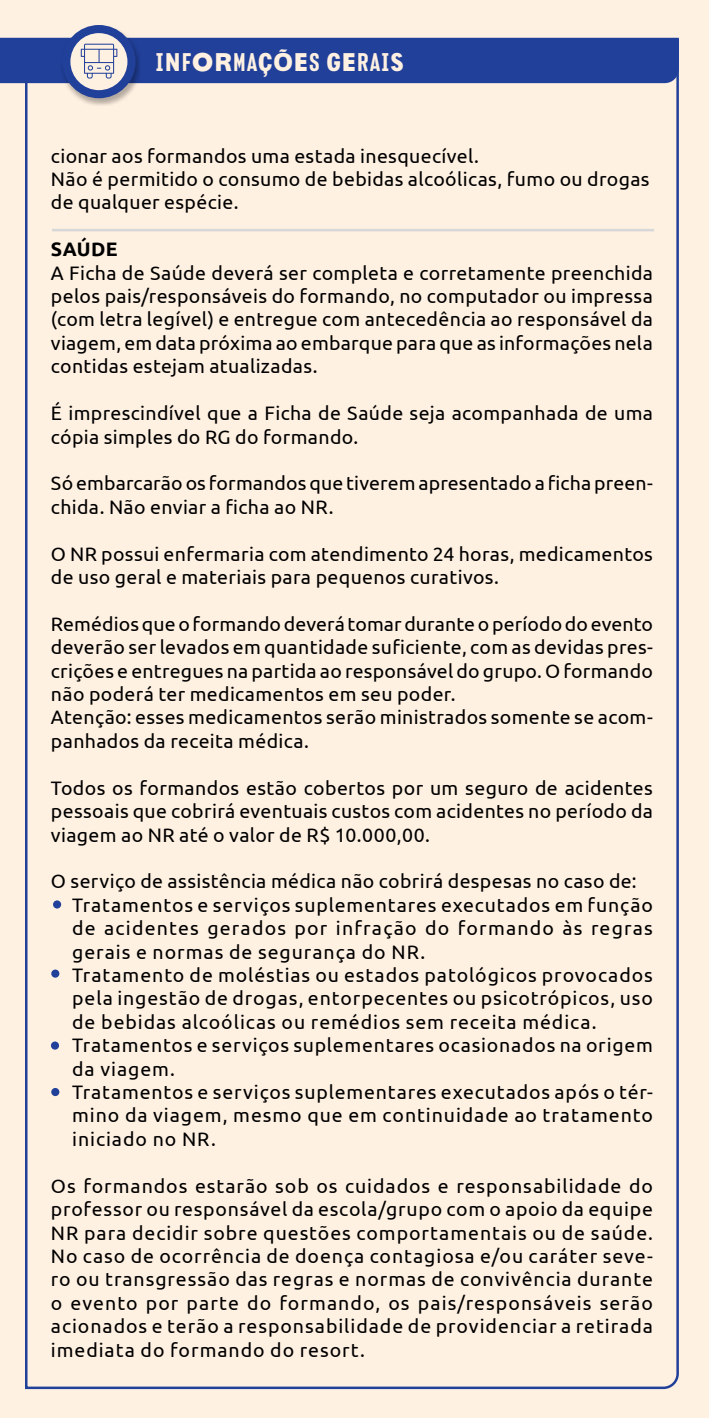
<style>
.page{position:relative;width:709px;height:1418px;background:#fff}
.page>*{position:absolute;margin:0;border:0;box-sizing:border-box;transform-origin:0 0}
.t1{font:27.5px "Local Gothic";letter-spacing:.025em;color:#fff1e2}
.t2{font:19.5px/23.5px "Ubuntu";letter-spacing:.02em;color:#000}
.t3{font:19.5px/23.5px "Ubuntu";letter-spacing:.045em;color:#000}
.t4{font:700 19.5px "Ubuntu";letter-spacing:.02em;color:#000}
</style>
<div class="page">
<div style="left:0;top:0;width:709px;height:1417px;background:#fff1e2"></div>
<div style="left:24px;top:38px;width:656px;height:1352px;background:#fff1e2"></div>
<div style="left:61px;top:25px;width:80px;height:80px;background:#000;opacity:.3"></div>
<div style="left:62px;top:25px;width:73px;height:73px;background:#21409a;border-radius:50%"></div>
<div style="left:70px;top:33px;width:57px;height:57px;background:#fff1e2;border-radius:50%"></div>
<svg style="left:0;top:38px;width:679px;height:45px;background:#2e4a9e"></svg>
<div style="left:53px;top:900px;width:8px;height:8px;background:#21409a;border-radius:50%"></div>
<div style="left:51px;top:969px;width:8px;height:8px;background:#21409a;border-radius:50%"></div>
<div style="left:51px;top:1041px;width:8px;height:8px;background:#21409a;border-radius:50%"></div>
<svg style="left:51px;top:1087px;width:8px;height:9px"></svg>
<hr style="left:52px;top:229px;width:602px;height:2px;background:#d5d7d8">
<h1 class="t1" style="left:156px;top:46px;width:249px">INFORMAÇÕES GERAIS</h1>
<p class="t2" style="left:51px;top:143px;width:600px">cionar aos formandos uma estada inesquecível.<br>Não é permitido o consumo de bebidas alcoólicas, fumo ou drogas de qualquer espécie.</p>
<p class="t4" style="left:51px;top:237px;width:68px">SAÚDE</p>
<p class="t2" style="left:51px;top:260px;width:603px;text-align:justify">A Ficha de Saúde deverá ser completa e corretamente preenchida pelos pais/responsáveis do formando, no computador ou impressa (com letra legível) e entregue com antecedência ao responsável da viagem, em data próxima ao embarque para que as informações nela contidas estejam atualizadas.</p>
<p class="t2" style="left:51px;top:401px;width:603px">É imprescindível que a Ficha de Saúde seja acompanhada de uma cópia simples do RG do formando.</p>
<p class="t2" style="left:51px;top:471px;width:603px">Só embarcarão os formandos que tiverem apresentado a ficha preen&shy;chida. Não enviar a ficha ao NR.</p>
<p class="t2" style="left:51px;top:541px;width:603px">O NR possui enfermaria com atendimento 24 horas, medicamentos de uso geral e materiais para pequenos curativos.</p>
<p class="t2" style="left:51px;top:611px;width:603px">Remédios que o formando deverá tomar durante o período do evento deverão ser levados em quantidade suficiente, com as devidas pres&shy;crições e entregues na partida ao responsável do grupo. O formando não poderá ter medicamentos em seu poder.<br>Atenção: esses medicamentos serão ministrados somente se acom&shy;panhados da receita médica.</p>
<p class="t2" style="left:51px;top:775px;width:603px;text-align:justify">Todos os formandos estão cobertos por um seguro de acidentes pessoais que cobrirá eventuais custos com acidentes no período da viagem ao NR até o valor de R$ 10.000,00.</p>
<p class="t3" style="left:72px;top:869px;width:582px;text-indent:-21px">O serviço de assistência médica não cobrirá despesas no caso de:<br>Tratamentos e serviços suplementares executados em função de acidentes gerados por infração do formando às regras gerais e normas de segurança do NR.<br>Tratamento de moléstias ou estados patológicos provocados pela ingestão de drogas, entorpecentes ou psicotrópicos, uso de bebidas alcoólicas ou remédios sem receita médica.<br>Tratamentos e serviços suplementares ocasionados na origem da viagem.<br>Tratamentos e serviços suplementares executados após o tér&shy;mino da viagem, mesmo que em continuidade ao tratamento iniciado no NR.</p>
<p class="t2" style="left:51px;top:1173px;width:603px;text-align:justify">Os formandos estarão sob os cuidados e responsabilidade do professor ou responsável da escola/grupo com o apoio da equipe NR para decidir sobre questões comportamentais ou de saúde.<br>No caso de ocorrência de doença contagiosa e/ou caráter seve&shy;ro ou transgressão das regras e normas de convivência durante o evento por parte do formando, os pais/responsáveis serão acionados e terão a responsabilidade de providenciar a retirada imediata do formando do resort.</p>
</div>
